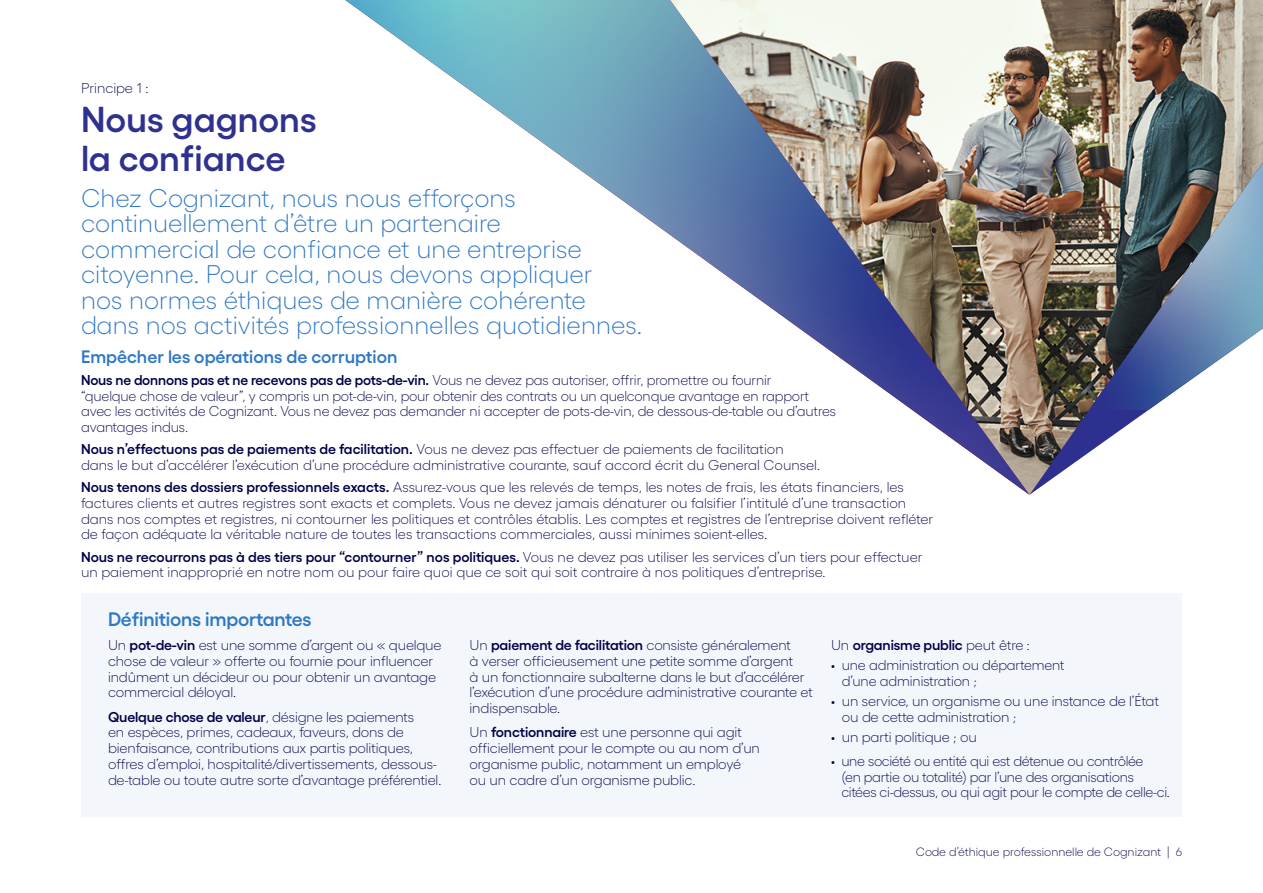
<style>
.page{position:relative;width:1263px;height:893px;background:#fff}
.page>*{position:absolute;margin:0;border:0;box-sizing:border-box;transform-origin:0 0}
.t1{font:600 36px/39px "Gellix";color:#2e318e}
.t2{font:300 25.5px/25.5px "Gellix";color:#2f78c4}
.t3{font:600 19.5px "Gellix";letter-spacing:-.01em;color:#2f78c4}
.t4{font:600 18px "Gellix";color:#2f78c4}
.t5{font:300 14.25px/15.8px "Gellix";letter-spacing:-.01em;color:#000048}
.t6{font:600 14.25px "Gellix";letter-spacing:-.01em;color:#000048}
.t7{font:300 12px "Gellix";color:#000048}
.s1{font-weight:600}
.s2{font-weight:300}
</style>
<div class="page">
<div style="left:81px;top:593px;width:1101px;height:224px;background:#f3f7fb"></div>
<img style="left:1029px;top:0;width:234px;height:162px">
<img style="left:345px;top:0;width:684px;height:495px">
<img style="left:1029px;top:162px;width:120px;height:333px">
<img style="left:1089px;top:162px;width:174px;height:248px">
<p class="t5" style="left:81px;top:78px;width:69px">Principe 1 :</p>
<p class="t1" style="left:81px;top:96px;width:237px">Nous gagnons la confiance</p>
<p class="t2" style="left:81px;top:183px;width:563px">Chez Cognizant, nous nous efforçons continuellement d’être un partenaire commercial de confiance et une entreprise citoyenne. Pour cela, nous devons appliquer<br>nos normes éthiques de manière cohérente dans nos activités professionnelles quotidiennes.</p>
<p class="t4" style="left:81px;top:342px;width:318px">Empêcher les opérations de corruption</p>
<p class="t5" style="left:81px;top:371px;width:757px"><span class="s1">Nous ne donnons pas et ne recevons pas de pots-de-vin.</span> Vous ne devez pas autoriser, offrir, promettre ou fournir<br>“quelque chose de valeur”, y compris un pot-de-vin, pour obtenir des contrats ou un quelconque avantage en rapport avec les activités de Cognizant. Vous ne devez pas demander ni accepter de pots-de-vin, de dessous-de-table ou d’autres avantages indus.</p>
<p class="t5" style="left:81px;top:440px;width:740px"><span class="s1">Nous n’effectuons pas de paiements de facilitation.</span> Vous ne devez pas effectuer de paiements de facilitation<br>dans le but d’accélérer l’exécution d’une procédure administrative courante, sauf accord écrit du General Counsel.</p>
<p class="t5" style="left:81px;top:478px;width:854px"><span class="s1">Nous tenons des dossiers professionnels exacts.</span> Assurez-vous que les relevés de temps, les notes de frais, les états financiers, les factures clients et autres registres sont exacts et complets. Vous ne devez jamais dénaturer ou falsifier l’intitulé d’une transaction dans nos comptes et registres, ni contourner les politiques et contrôles établis. Les comptes et registres de l’entreprise doivent refléter de façon adéquate la véritable nature de toutes les transactions commerciales, aussi minimes soient-elles.</p>
<p class="t5" style="left:81px;top:547px;width:843px"><span class="s1">Nous ne recourrons pas à des tiers pour “contourner” nos politiques.</span> Vous ne devez pas utiliser les services d’un tiers pour effectuer un paiement inapproprié en notre nom ou pour faire quoi que ce soit qui soit contraire à nos politiques d’entreprise.</p>
<p class="t3" style="left:108px;top:604px;width:205px">Définitions importantes</p>
<p class="t5" style="left:108px;top:636px;width:335px">Un <span class="s1">pot-de-vin</span> est une somme d’argent ou « quelque chose de valeur » offerte ou fournie pour influencer indûment un décideur ou pour obtenir un avantage commercial déloyal.</p>
<p class="t5" style="left:108px;top:707px;width:335px"><span class="s1">Quelque chose de valeur</span>, désigne les paiements<br>en espèces, primes, cadeaux, faveurs, dons de bienfaisance, contributions aux partis politiques, offres d’emploi, hospitalité/divertissements, dessous&shy;de-table ou toute autre sorte d’avantage préférentiel.</p>
<p class="t5" style="left:470px;top:636px;width:345px">Un <span class="s1">paiement de facilitation</span> consiste généralement<br>à verser officieusement une petite somme d’argent<br>à un fonctionnaire subalterne dans le but d’accélérer l’exécution d’une procédure administrative courante et indispensable.</p>
<p class="t5" style="left:470px;top:723px;width:292px">Un <span class="s1">fonctionnaire</span> est une personne qui agit officiellement pour le compte ou au nom d’un organisme public, notamment un employé ou un cadre d’un organisme public.</p>
<p class="t6" style="left:831px;top:634px;width:200px"><span class="s2">Un</span> organisme public <span class="s2">peut être :</span></p>
<p class="t5" style="left:842px;top:656px;width:224px;text-indent:-11px">• une administration ou département d’une administration ;</p>
<p class="t5" style="left:842px;top:692px;width:319px;text-indent:-11px">• un service, un organisme ou une instance de l’État ou de cette administration ;</p>
<p class="t5" style="left:831px;top:727px;width:147px">• un parti politique ; ou</p>
<p class="t5" style="left:841px;top:752px;width:330px;text-indent:-10px">• une société ou entité qui est détenue ou contrôlée<br>(en partie ou totalité) par l’une des organisations citées ci-dessus, ou qui agit pour le compte de celle-ci.</p>
<p class="t7" style="left:916px;top:843px;width:268px">Code d’éthique professionnelle de Cognizant | 6</p>
</div>
